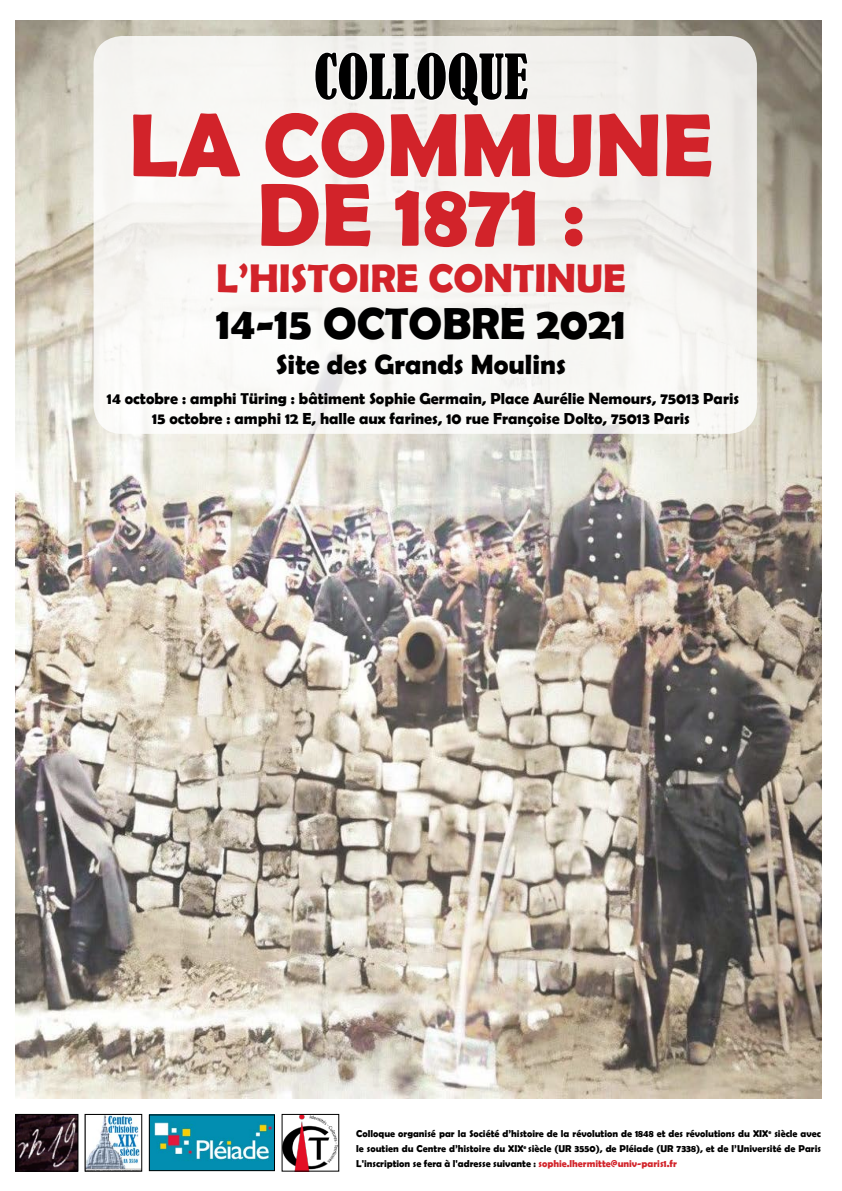
<style>
.page{position:relative;width:842px;height:1191px;background:#fff}
.page>*{position:absolute;margin:0;border:0;box-sizing:border-box;transform-origin:0 0}
.t1{font:700 90px/69.6px "Berlin Sans FB Demi";color:#d2232a;text-align:center}
.t2{font:condensed 58px "Bernard";color:#000}
.t3{font:700 45px "Berlin Sans FB Demi";color:#000}
.t4{font:700 40px "Berlin Sans FB Demi";color:#d2232a}
.t5{font:700 28px "Berlin Sans FB Demi";color:#000}
.t6{font:700 16px/20px "Berlin Sans FB Demi";color:#000;text-align:center}
.t7{font:700 10px/15px "Berlin Sans FB Demi";color:#000;text-align:justify}
.s1{color:#d2232a}
</style>
<div class="page">
<img style="left:16px;top:21px;width:805px;height:1077px">
<div style="left:94px;top:36px;width:663px;height:398px;background:#f6f6f3;border-radius:28px"></div>
<svg style="left:315px;top:50px;width:213px;height:69px"></svg>
<img style="left:87px;top:1116px;width:53px;height:53px">
<img style="left:18px;top:1116px;width:58px;height:53px">
<div style="left:16px;top:1114px;width:62px;height:57px;border:1px solid #000"></div>
<img style="left:151px;top:1116px;width:122px;height:53px">
<div style="left:149px;top:1114px;width:126px;height:57px;border:1px solid #000"></div>
<img style="left:284px;top:1116px;width:53px;height:53px">
<div style="left:282px;top:1114px;width:57px;height:57px;border:1px solid #000"></div>
<h2 class="t2" style="left:314px;top:43px;width:216px">COLLOQUE</h2>
<h1 class="t1" style="left:129px;top:109px;width:586px">La Commune de 1871 :</h1>
<h3 class="t4" style="left:216px;top:255px;width:411px">l’histoire continue</h3>
<h3 class="t3" style="left:216px;top:298px;width:411px">14-15 octobre 2021</h3>
<h3 class="t5" style="left:276px;top:348px;width:291px">Site des Grands Moulins</h3>
<h3 class="t6" style="left:107px;top:388px;width:634px">14 octobre : amphi Türing : bâtiment Sophie Germain, Place Aurélie Nemours, 75013 Paris<br>15 octobre : amphi 12 E, halle aux farines, 10 rue Françoise Dolto, 75013 Paris</h3>
<p class="t7" style="left:356px;top:1126px;width:466px">Colloque organisé par la Société d’histoire de la révolution de 1848 et des révolutions du XIX<sup>e</sup> siècle avec le soutien du Centre d’histoire du XIX<sup>e</sup> siècle (UR 3550), de Pléiade (UR 7338), et de l’Université de Paris L'inscription se fera à l'adresse suivante : <span class="s1">sophie.lhermitte@univ-paris1.fr</span></p>
</div>
